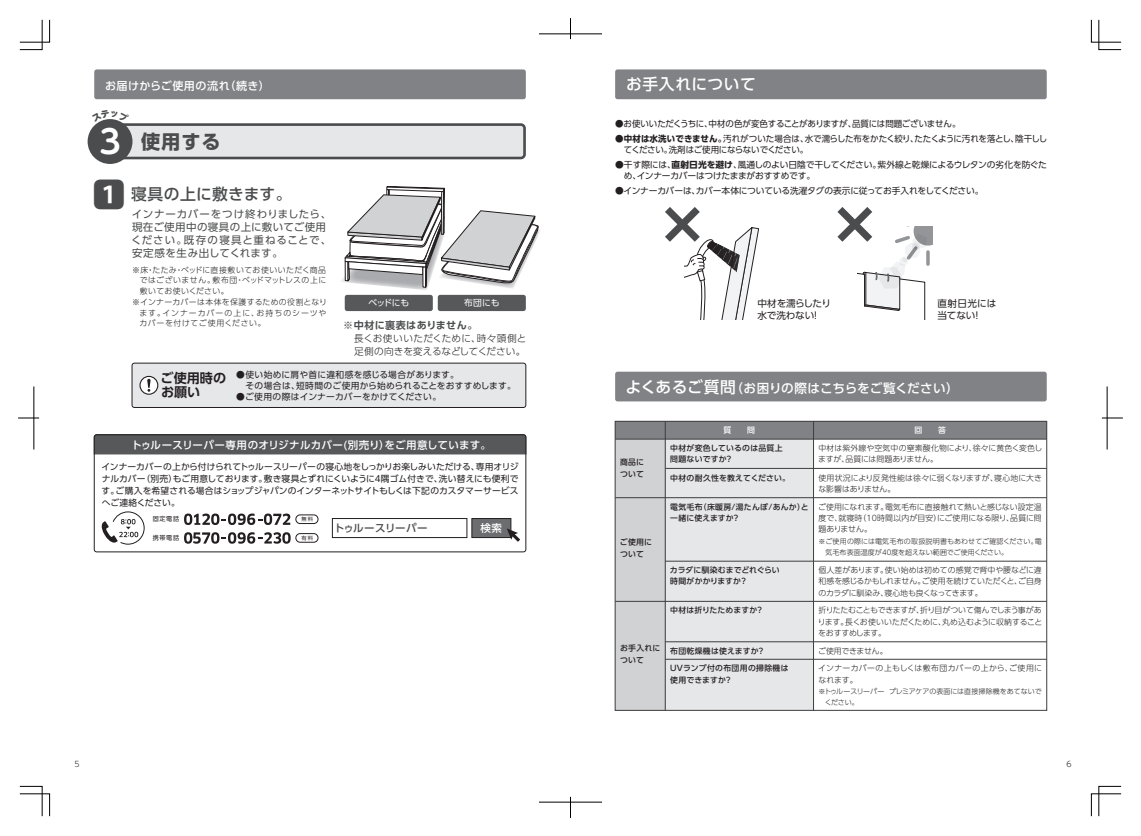
<style>
.page{position:relative;width:1141px;height:836px;background:#fff}
.page>*{position:absolute;margin:0;border:0;box-sizing:border-box;transform-origin:0 0}
.t1{font:700 32.38px "UD Shin M Go Pr 6 De";color:#fff}
.t2{font:700 19.25px "UD Shin Go Pr 6";color:#4b4c4d}
.t3{font:500 15.75px "UD Shin Go Pr 6";letter-spacing:.02em;color:#4b4c4d}
.t4{font:500 15.75px "UD Shin Go Pr 6";letter-spacing:.045em;color:#fff}
.t5{font:700 13.12px/14.4px "UD Shin Go Pr 6 De";color:#231f20}
.t6{font:500 12.6px "UD Shin Go Pr 6";letter-spacing:-.01em;color:#fff}
.t7{font:500 11.03px "UD Shin Go Pr 6";letter-spacing:.045em;color:#fff}
.t8{font:10.5px/13.1px "UD Shin Go Pr 6";letter-spacing:.04em;color:#4b4c4d}
.t9{font:500 10.5px "UD Shin Go Pr 6";letter-spacing:.035em;color:#fff}
.t10{font:500 10.5px "UD Shin Go Pr 6";color:#4b4c4d}
.t11{font:700 10.06px "UD Shin Go Pr 6 De";letter-spacing:.035em;color:#4b4c4d}
.t12{font:300 9.62px/12.2px "UD Shin Go Pr 6";letter-spacing:.01em;color:#231f20}
.t13{font:9.62px/11.4px "UD Shin Go Pr 6";letter-spacing:-.01em;color:#231f20}
.t14{font:9.62px/11.4px "UD Shin Go Pr 6";letter-spacing:.01em;color:#231f20}
.t15{font:8.75px/12.2px "UD Shin Go Pr 6";letter-spacing:-.015em;color:#231f20}
.t16{font:8.75px/11.4px "UD Shin Go Pr 6";letter-spacing:.02em;color:#231f20}
.t17{font:8.75px "UD Shin Go Pr 6";letter-spacing:-.005em;color:#fff}
.t18{font:300 7.88px/11.4px "UD Shin Go Pr 6";letter-spacing:.01em;color:#231f20;text-align:justify}
.t19{font:500 7.88px/11.4px "UD Shin Go Pr 6";letter-spacing:.03em;color:#231f20}
.t20{font:300 7.88px/11.4px "UD Shin Go Pr 6";letter-spacing:.045em;color:#231f20}
.t21{font:500 7.88px/11.4px "UD Shin Go Pr 6";letter-spacing:.005em;color:#231f20}
.t22{font:300 7.88px "UD Shin Go Pr 6";letter-spacing:-.02em;color:#231f20}
.t23{font:500 7.88px "UD Shin Go Pr 6";color:#fff}
.t24{font:300 7.88px "UD Shin Go Pro";color:#231f20}
.t25{font:300 7px/10.5px "UD Shin Go Pr 6";letter-spacing:.01em;color:#231f20}
.t26{font:6.12px "UD Shin Go Pro";letter-spacing:.1em;color:#231f20}
.t27{font:5.25px "UD Shin Go Pro";color:#231f20}
.s1{font-family:"Koz Go Pr 6 N";font-size:33.07px}
.s2{font-weight:700}
.s3{font-size:15.75px}
</style>
<div class="page">
<div style="left:665px;top:439px;width:148px;height:271px;background:#e6e7e9"></div>
<div style="left:615px;top:439px;width:50px;height:271px;background:#d1d2d4"></div>
<div style="left:615px;top:421px;width:432px;height:18px;background:#808285"></div>
<div style="left:615px;top:421px;width:432px;height:289px;border:1px solid #3e3e3f"></div>
<hr style="left:813px;top:421px;width:1px;height:289px;background:#3e3e3f">
<hr style="left:665px;top:421px;width:1px;height:289px;background:#3e3e3f">
<hr style="left:615px;top:601px;width:432px;height:1px;background:#3e3e3f">
<hr style="left:665px;top:468px;width:382px;height:1px;background:#3e3e3f">
<hr style="left:615px;top:497px;width:432px;height:1px;background:#3e3e3f">
<hr style="left:665px;top:659px;width:382px;height:1px;background:#3e3e3f">
<hr style="left:665px;top:561px;width:382px;height:1px;background:#3e3e3f">
<hr style="left:665px;top:642px;width:382px;height:1px;background:#3e3e3f">
<hr style="left:615px;top:439px;width:432px;height:1px;background:#3e3e3f">
<div style="left:88px;top:119px;width:44px;height:45px;background:#4b4c4d;border-radius:50%"></div>
<div style="left:345px;top:295px;width:88px;height:16px;background:#57585a;border-radius:2px"></div>
<div style="left:438px;top:295px;width:88px;height:16px;background:#57585a;border-radius:2px"></div>
<div style="left:615px;top:69px;width:432px;height:30px;background:#808285;border-radius:2px"></div>
<div style="left:615px;top:372px;width:432px;height:29px;background:#808285;border-radius:2px"></div>
<svg style="left:341px;top:186px;width:199px;height:104px"></svg>
<div style="left:132px;top:363px;width:394px;height:44px;background:#e6e7e9;border-radius:2px"></div>
<div style="left:132px;top:363px;width:394px;height:45px;border:1px solid #231f20;border-radius:2px"></div>
<svg style="left:140px;top:376px;width:18px;height:18px"></svg>
<div style="left:139px;top:376px;width:19px;height:19px;border:1px solid #231f20;border-radius:50%"></div>
<svg style="left:147px;top:379px;width:4px;height:13px"></svg>
<svg style="left:665px;top:207px;width:94px;height:112px"></svg>
<svg style="left:837px;top:207px;width:95px;height:112px"></svg>
<div style="left:94px;top:434px;width:432px;height:118px;border:1px solid #231f20;border-radius:2px"></div>
<svg style="left:93px;top:434px;width:434px;height:21px;background:#58595b"></svg>
<div style="left:332px;top:518px;width:135px;height:20px;border:1px solid #231f20"></div>
<div style="left:472px;top:518px;width:39px;height:20px;background:#6c6d70;border:1px solid #231f20"></div>
<svg style="left:507px;top:528px;width:13px;height:14px"></svg>
<div style="left:296px;top:515px;width:22px;height:9px;border:1px solid #231f20;border-radius:4px"></div>
<div style="left:296px;top:533px;width:22px;height:9px;border:1px solid #231f20;border-radius:4px"></div>
<svg style="left:184px;top:513px;width:106px;height:12px"></svg>
<svg style="left:184px;top:532px;width:107px;height:12px"></svg>
<svg style="left:101px;top:511px;width:44px;height:34px"></svg>
<svg style="left:20px;top:786px;width:30px;height:30px"></svg>
<svg style="left:20px;top:20px;width:30px;height:30px"></svg>
<svg style="left:1091px;top:20px;width:30px;height:30px"></svg>
<svg style="left:1091px;top:786px;width:30px;height:30px"></svg>
<svg style="left:18px;top:418px;width:21px;height:1px"></svg>
<hr style="left:34px;top:386px;width:1px;height:63px;background:#000">
<svg style="left:1102px;top:418px;width:21px;height:1px"></svg>
<hr style="left:1107px;top:386px;width:1px;height:63px;background:#000">
<hr style="left:539px;top:34px;width:63px;height:1px;background:#000">
<svg style="left:570px;top:18px;width:1px;height:21px"></svg>
<hr style="left:539px;top:802px;width:63px;height:1px;background:#000">
<svg style="left:570px;top:797px;width:1px;height:21px"></svg>
<svg style="left:87px;top:69px;width:439px;height:90px"></svg>
<h3 class="t7" style="left:105px;top:77px;width:166px">お届けからご使用の流れ（続き）</h3>
<h3 class="t4" style="left:626px;top:72px;width:131px">お手入れについて</h3>
<h1 class="t1" style="left:99px;top:114px;width:23px">3</h1>
<h2 class="t2" style="left:141px;top:125px;width:81px">使用する</h2>
<h3 class="t3" style="left:93px;top:181px;width:200px"><span class="s1">1</span> 寝具の上に敷きます。</h3>
<h3 class="t8" style="left:131px;top:207px;width:202px">インナーカバーをつけ終わりましたら、現在ご使用中の寝具の上に敷いてご使用ください。既存の寝具と重ねることで、安定感を生み出してくれます。</h3>
<p class="t18" style="left:140px;top:264px;width:188px;line-height:10.5px;text-indent:-8px">※床・たたみ・ベッドに直接敷いてお使いいただく商品ではございません。敷布団・ベッドマットレスの上に敷いてお使いください。</p>
<p class="t18" style="left:140px;top:296px;width:189px;line-height:10.5px;text-indent:-8px">※インナーカバーは本体を保護するための役割となります。インナーカバーの上に、お持ちのシーツやカバーを付けてご使用ください。</p>
<p class="t17" style="left:369px;top:296px;width:42px">ベッドにも</p>
<p class="t17" style="left:464px;top:296px;width:37px">布団にも</p>
<p class="t11" style="left:343px;top:317px;width:136px">※中材に裏表はありません。</p>
<p class="t16" style="left:236px;top:368px;width:281px">●使い始めに肩や首に違和感を感じる場合があります。<br>　その場合は、短時間のご使用から始められることをおすすめします。</p>
<p class="t16" style="left:236px;top:391px;width:206px">●ご使用の際はインナーカバーをかけてください。</p>
<p class="t12" style="left:354px;top:332px;width:174px">長くお使いいただくために、時々頭側と足側の向きを変えるなどしてください。</p>
<h3 class="t5" style="left:161px;top:370px;width:67px">ご使用時のお願い</h3>
<h3 class="t9" style="left:132px;top:436px;width:361px">トゥルースリーパー専用のオリジナルカバー(別売り）をご用意しています。</h3>
<p class="t15" style="left:101px;top:460px;width:419px;text-align:justify">インナーカバーの上から付けられてトゥルースリーパーの寝心地をしっかりお楽しみいただける、専用オリジナルカバー（別売）もご用意しております。敷き寝具とずれにくいように4隅ゴム付きで、洗い替えにも便利です。ご購入を希望される場合はショップジャパンのインターネットサイトもしくは下記のカスタマーサービスへご連絡ください。</p>
<h3 class="t10" style="left:334px;top:520px;width:95px">トゥルースリーパー</h3>
<h3 class="t9" style="left:480px;top:520px;width:23px">検索</h3>
<p class="t26" style="left:153px;top:514px;width:28px">固定電話</p>
<p class="t27" style="left:301px;top:515px;width:13px">無料</p>
<p class="t26" style="left:153px;top:533px;width:28px">携帯電話</p>
<p class="t27" style="left:301px;top:534px;width:13px">有料</p>
<p class="t15" style="left:615px;top:117px;width:347px">●お使いいただくうちに、中材の色が変色することがありますが、品質には問題ございません。</p>
<p class="t15" style="left:624px;top:132px;width:425px;line-height:11.4px;text-indent:-9px"><span class="s2">●中材は水洗いできません。</span>汚れがついた場合は、水で濡らした布をかたく絞り、たたくように汚れを落とし、陰干ししてください。洗剤はご使用にならないでください。</p>
<p class="t15" style="left:624px;top:159px;width:425px;line-height:11.4px;text-indent:-9px">●干す際には、<span class="s2">直射日光を避け</span>、風通しのよい日陰で干してください。紫外線と乾燥によるウレタンの劣化を防ぐため、インナーカバーはつけたままがおすすめです。</p>
<p class="t15" style="left:615px;top:184px;width:370px">●インナーカバーは、カバー本体についている洗濯タグの表示に従ってお手入れをしてください。</p>
<p class="t13" style="left:757px;top:298px;width:75px">中材を濡らしたり水で洗わない！</p>
<p class="t14" style="left:937px;top:298px;width:61px">直射日光には当てない！</p>
<h3 class="t6" style="left:626px;top:378px;width:335px"><span class="s3">よくあるご質問</span>（お困りの際はこちらをご覧ください）</h3>
<p class="t19" style="left:620px;top:456px;width:26px">商品について</p>
<p class="t19" style="left:620px;top:536px;width:34px">ご使用について</p>
<p class="t19" style="left:620px;top:642px;width:42px">お手入れについて</p>
<p class="t23" style="left:724px;top:424px;width:33px">質　　問</p>
<p class="t23" style="left:914px;top:424px;width:33px">回　　答</p>
<p class="t19" style="left:670px;top:442px;width:114px">中材が変色しているのは品質上問題ないですか？</p>
<p class="t18" style="left:818px;top:442px;width:226px">中材は紫外線や空気中の窒素酸化物により、徐々に黄色く変色しますが、品質には問題ありません。</p>
<p class="t19" style="left:670px;top:472px;width:121px">中材の耐久性を教えてください。</p>
<p class="t18" style="left:818px;top:472px;width:225px">使用状況により反発性能は徐々に弱くなりますが、寝心地に大きな影響はありません。</p>
<p class="t19" style="left:670px;top:501px;width:140px">電気毛布（床暖房/湯たんぽ/あんか）と一緒に使えますか？</p>
<p class="t18" style="left:818px;top:501px;width:225px">ご使用になれます。電気毛布に直接触れて熱いと感じない設定温度で、就寝時（10時間以内が目安）にご使用になる限り、品質に問題ありません。</p>
<p class="t25" style="left:825px;top:536px;width:218px;text-indent:-7px">※ご使用の際には電気毛布の取扱説明書もあわせてご確認ください。電気毛布表面温度が40度を超えない範囲でご使用ください。</p>
<p class="t21" style="left:670px;top:564px;width:111px">カラダに馴染むまでどれぐらい時間がかかりますか？</p>
<p class="t18" style="left:818px;top:564px;width:225px">個人差があります。使い始めは初めての感覚で背中や腰などに違和感を感じるかもしれません。ご使用を続けていただくと、ご自身のカラダに馴染み、寝心地も良くなってきます。</p>
<p class="t19" style="left:670px;top:604px;width:95px">中材は折りたためますか？</p>
<p class="t18" style="left:818px;top:604px;width:226px">折りたたむこともできますが、折り目がついて傷んでしまう事があります。長くお使いいただくために、丸め込むように収納することをおすすめします。</p>
<p class="t19" style="left:670px;top:645px;width:96px">布団乾燥機は使えますか？</p>
<p class="t22" style="left:818px;top:644px;width:71px">ご使用できません。</p>
<p class="t19" style="left:670px;top:662px;width:120px">UVランプ付の布団用の掃除機は使用できますか？</p>
<p class="t20" style="left:818px;top:662px;width:225px">インナーカバーの上もしくは敷布団カバーの上から、ご使用になれます。</p>
<p class="t25" style="left:825px;top:686px;width:218px;text-indent:-6px">※トゥルースリーパー プレミアケアの表面には直接掃除機をあてないでください。</p>
<p class="t24" style="left:74px;top:758px;width:7px">5</p>
<p class="t24" style="left:1066px;top:758px;width:7px">6</p>
</div>
